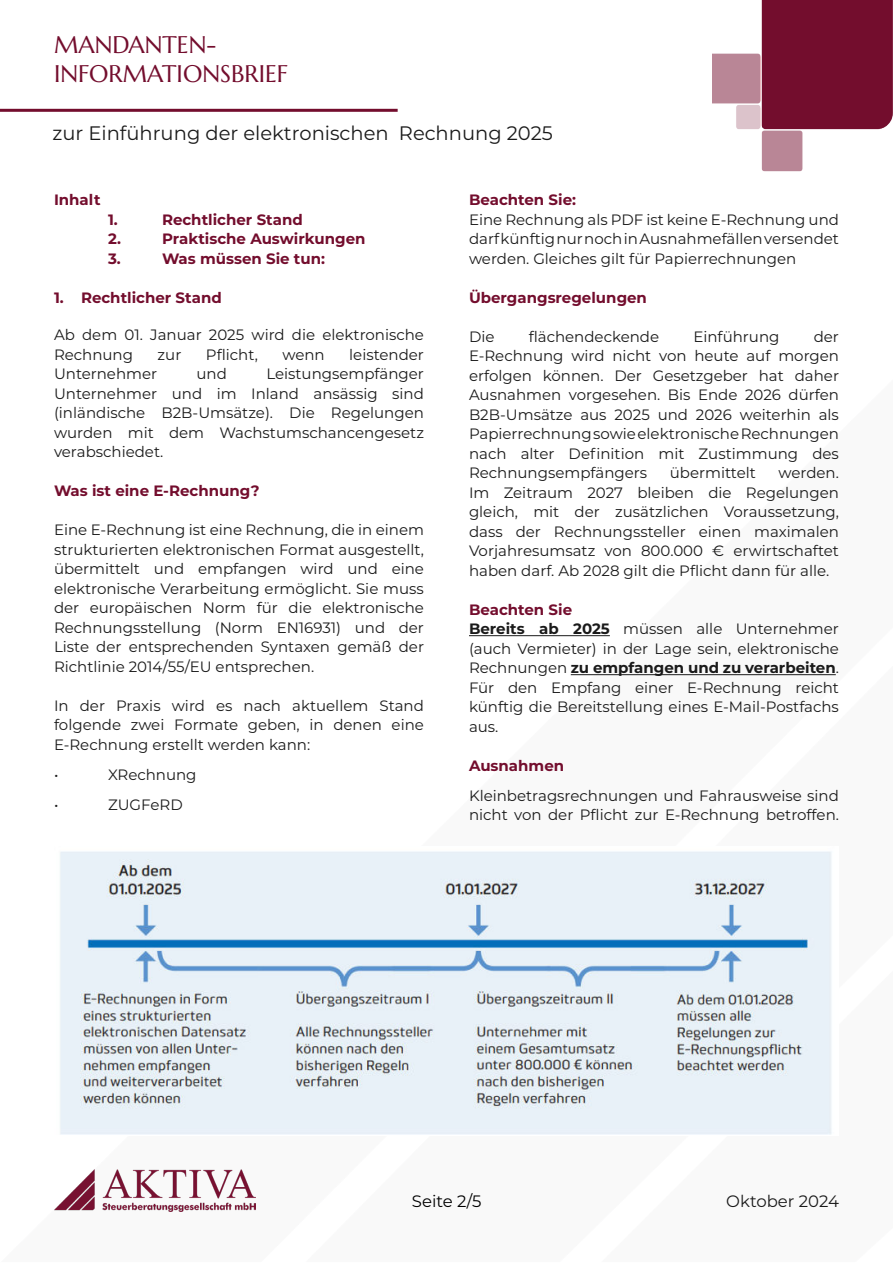
<style>
.page{position:relative;width:893px;height:1263px;background:#fff}
.page>*{position:absolute;margin:0;border:0;box-sizing:border-box;transform-origin:0 0}
.t1{font:24px/28.8px "Marcellus";color:#730d2d}
.t2{font:19.5px "Montserrat";color:#1a1a1a}
.t3{font:16.5px "Montserrat";color:#1a1a1a}
.t4{font:16.5px "Montserrat";color:#000}
.t5{font:15px/19.5px "Montserrat";color:#1a1a1a;text-align:justify}
.t6{font:700 15px "Montserrat";color:#730d2d}
.s1{font-weight:700;color:#730d2d}
.s2{font-weight:700}
</style>
<div class="page">
<img style="left:713px;top:0;width:180px;height:172px">
<img style="left:54px;top:1169px;width:201px;height:42px">
<hr style="left:469px;top:635px;width:141px;height:1px;background:#1a1a1a">
<hr style="left:571px;top:674px;width:265px;height:1px;background:#1a1a1a">
<hr style="left:0;top:109px;width:398px;height:3px;background:#730d2d">
<img style="left:60px;top:851px;width:772px;height:284px">
<h1 class="t1" style="left:54px;top:31px;width:235px">MANDANTEN-<br>INFORMATIONSBRIEF</h1>
<h2 class="t2" style="left:52px;top:123px;width:502px">zur Einführung der elektronischen Rechnung 2025</h2>
<p class="t6" style="left:54px;top:192px;width:48px">Inhalt</p>
<p class="t6" style="left:108px;top:211px;width:11px">1.</p>
<p class="t6" style="left:162px;top:211px;width:142px">Rechtlicher Stand</p>
<p class="t6" style="left:108px;top:231px;width:14px">2.</p>
<p class="t6" style="left:162px;top:231px;width:205px">Praktische Auswirkungen</p>
<p class="t6" style="left:108px;top:250px;width:14px">3.</p>
<p class="t6" style="left:162px;top:250px;width:165px">Was müssen Sie tun:</p>
<p class="t6" style="left:54px;top:289px;width:169px">1. Rechtlicher Stand</p>
<p class="t5" style="left:54px;top:325px;width:371px">Ab dem 01. Januar 2025 wird die elektronische<br>Rechnung</p>
<p class="t5" style="left:158px;top:345px;width:25px">zur</p>
<p class="t5" style="left:206px;top:345px;width:53px">Pflicht,</p>
<p class="t5" style="left:282px;top:345px;width:44px">wenn</p>
<p class="t5" style="left:349px;top:345px;width:76px">leistender</p>
<p class="t5" style="left:54px;top:364px;width:371px;text-indent:212px">Leistungsempfänger Unternehmer und im Inland ansässig sind (inländische B2B-Umsätze). Die Regelungen wurden mit dem Wachstumschancengesetz verabschiedet.</p>
<p class="t6" style="left:54px;top:483px;width:207px">Was ist eine E-Rechnung?</p>
<p class="t5" style="left:54px;top:520px;width:371px">Eine E-Rechnung ist eine Rechnung, die in einem strukturierten elektronischen Format ausgestellt, übermittelt und empfangen wird und eine elektronische Verarbeitung ermöglicht. Sie muss der europäischen Norm für die elektronische Rechnungsstellung (Norm EN16931) und der Liste der entsprechenden Syntaxen gemäß der Richtlinie 2014/55/EU entsprechen.</p>
<p class="t5" style="left:54px;top:696px;width:371px">In der Praxis wird es nach aktuellem Stand folgende zwei Formate geben, in denen eine E-Rechnung erstellt werden kann:</p>
<p class="t5" style="left:54px;top:765px;width:6px">•</p>
<p class="t5" style="left:108px;top:765px;width:90px">XRechnung</p>
<p class="t5" style="left:54px;top:795px;width:6px">•</p>
<p class="t5" style="left:108px;top:795px;width:76px">ZUGFeRD</p>
<p class="t5" style="left:54px;top:364px;width:105px">Unternehmer</p>
<p class="t5" style="left:197px;top:364px;width:32px">und</p>
<p class="t6" style="left:469px;top:192px;width:109px">Beachten Sie:</p>
<p class="t5" style="left:469px;top:210px;width:371px">Eine Rechnung als PDF ist keine E-Rechnung und darf künftig nur noch in Ausnahmefällen versendet werden. Gleiches gilt für Papierrechnungen</p>
<p class="t6" style="left:469px;top:289px;width:180px">Übergangsregelungen</p>
<p class="t5" style="left:469px;top:327px;width:27px">Die</p>
<p class="t5" style="left:529px;top:327px;width:132px">flächendeckende</p>
<p class="t5" style="left:693px;top:327px;width:88px">Einführung</p>
<p class="t5" style="left:469px;top:327px;width:371px;text-indent:345px">der E-Rechnung wird nicht von heute auf morgen erfolgen können. Der Gesetzgeber hat daher Ausnahmen vorgesehen. Bis Ende 2026 dürfen B2B-Umsätze aus 2025 und 2026 weiterhin als Papierrechnung sowie elektronische Rechnungen nach alter Definition mit Zustimmung des Rechnungsempfängers</p>
<p class="t5" style="left:469px;top:463px;width:371px;text-indent:310px">werden.<br>Im Zeitraum 2027 bleiben die Regelungen gleich, mit der zusätzlichen Voraussetzung, dass der Rechnungssteller einen maximalen Vorjahresumsatz von 800.000 € erwirtschaftet haben darf. Ab 2028 gilt die Pflicht dann für alle.</p>
<p class="t5" style="left:469px;top:600px;width:371px;text-align:left"><span class="s1">Beachten Sie<br></span><span class="s2">Bereits ab 2025</span> müssen alle Unternehmer (auch Vermieter) in der Lage sein, elektronische Rechnungen <span class="s2">zu empfangen und zu verarbeiten</span>.<br>Für den Empfang einer E-Rechnung reicht künftig die Bereitstellung eines E-Mail-Postfachs aus.</p>
<p class="t6" style="left:469px;top:757px;width:97px">Ausnahmen</p>
<p class="t5" style="left:469px;top:786px;width:371px">Kleinbetragsrechnungen und Fahrausweise sind nicht von der Pflicht zur E-Rechnung betroffen.</p>
<p class="t5" style="left:670px;top:463px;width:88px">übermittelt</p>
<p class="t4" style="left:412px;top:1192px;width:71px">Seite 2/5</p>
<p class="t3" style="left:726px;top:1191px;width:114px">Oktober 2024</p>
</div>
